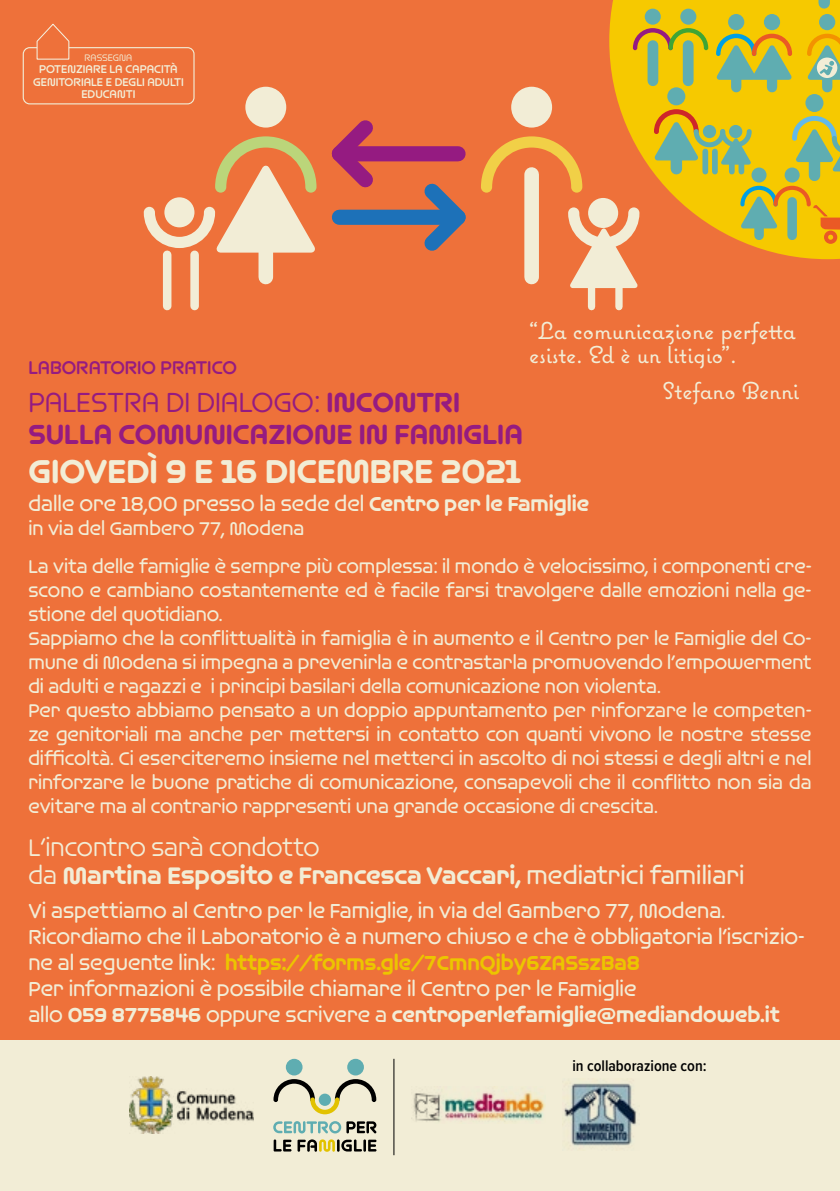
<style>
.page{position:relative;width:840px;height:1191px;background:#fff}
.page>*{position:absolute;margin:0;border:0;box-sizing:border-box;transform-origin:0 0}
.t1{font:800 36px "Omnium";color:#f2edd6}
.t2{font:800 30px/32px "Omnium";color:#951b81}
.t3{font:800 26px/28px "Omnium";color:#f2edd6}
.t4{font:24px/24px "Coquette";color:#f2edd6}
.t5{font:600 22px/26px "Omnium";color:#f2edd6}
.t6{font:600 20px/24px "Omnium";color:#f2edd6}
.t7{font:700 20px "Omnium";color:#951b81}
.t8{font:600 16px "Proxima Nova Cond";color:#000}
.t9{font:700 12.2px/12.2px "Omnium";letter-spacing:-.005em;color:#f2edd6;text-align:center}
.t10{font:500 10.2px "Omnium";letter-spacing:-.005em;color:#f2edd6}
.s1{font-weight:500}
.s2{font-weight:800}
.s3{font-weight:600}
.s4{font-weight:800;color:#ecc500}
</style>
<div class="page">
<div style="left:0;top:934px;width:839px;height:257px;background:#f2edd6"></div>
<div style="left:0;top:0;width:839px;height:1040px;background:#ee713a"></div>
<svg style="left:273px;top:1121px;width:103px;height:12px"></svg>
<svg style="left:273px;top:1139px;width:18px;height:12px"></svg>
<svg style="left:297px;top:1139px;width:79px;height:12px"></svg>
<div style="left:286px;top:1058px;width:16px;height:17px;background:#5fadb1;border-radius:50%"></div>
<div style="left:347px;top:1058px;width:17px;height:17px;background:#5fadb1;border-radius:50%"></div>
<svg style="left:273px;top:1079px;width:103px;height:35px"></svg>
<img style="left:129px;top:1076px;width:124px;height:57px">
<hr style="left:393px;top:1058px;width:1px;height:97px;background:#000">
<img style="left:411px;top:1091px;width:134px;height:31px">
<img style="left:564px;top:1083px;width:73px;height:63px">
<div style="left:23px;top:47px;width:171px;height:57px;border:1px solid #f2edd6;border-radius:6px"></div>
<svg style="left:36px;top:23px;width:34px;height:37px"></svg>
<div style="left:609px;top:0;width:230px;height:109px;background:#f6c900"></div>
<div style="left:727px;top:14px;width:16px;height:16px;background:#5fadb1;border-radius:50%"></div>
<div style="left:730px;top:55px;width:11px;height:32px;background:#5fadb1"></div>
<div style="left:763px;top:14px;width:16px;height:16px;background:#5fadb1;border-radius:50%"></div>
<div style="left:766px;top:55px;width:10px;height:32px;background:#5fadb1"></div>
<svg style="left:818px;top:0;width:11px;height:3px"></svg>
<div style="left:644px;top:9px;width:16px;height:16px;background:#5fadb1;border-radius:50%"></div>
<div style="left:680px;top:9px;width:16px;height:16px;background:#5fadb1;border-radius:50%"></div>
<div style="left:667px;top:87px;width:18px;height:18px;background:#5fadb1;border-radius:50%"></div>
<div style="left:805px;top:94px;width:18px;height:18px;background:#5fadb1;border-radius:50%"></div>
<div style="left:818px;top:14px;width:16px;height:16px;background:#5fadb1;border-radius:50%"></div>
<div style="left:821px;top:55px;width:10px;height:32px;background:#5fadb1"></div>
<svg style="left:632px;top:28px;width:207px;height:54px;background:#c1b93d"></svg>
<div style="left:587px;top:255px;width:8px;height:52px;background:#f2edd6"></div>
<div style="left:615px;top:262px;width:7px;height:45px;background:#f2edd6"></div>
<div style="left:163px;top:255px;width:8px;height:51px;background:#f2edd6"></div>
<div style="left:190px;top:255px;width:9px;height:51px;background:#f2edd6"></div>
<div style="left:245px;top:87px;width:41px;height:41px;background:#f2edd6;border-radius:50%"></div>
<div style="left:258px;top:185px;width:15px;height:92px;background:#f2edd6"></div>
<div style="left:511px;top:87px;width:40px;height:41px;background:#f2edd6;border-radius:50%"></div>
<div style="left:339px;top:146px;width:119px;height:15px;background:#951b81"></div>
<svg style="left:144px;top:106px;width:242px;height:150px"></svg>
<div style="left:339px;top:210px;width:119px;height:15px;background:#1d71b8"></div>
<svg style="left:410px;top:109px;width:429px;height:182px"></svg>
<p class="t10" style="left:85px;top:51px;width:49px">RASSEGNA</p>
<p class="t9" style="left:33px;top:63px;width:152px">POTENZIARE LA CAPACITÀ<br>GENITORIALE E DEGLI ADULTI<br>EDUCANTI</p>
<p class="t4" style="left:529px;top:319px;width:268px">“La comunicazione perfetta esiste. Ed è un litigio”.</p>
<p class="t4" style="left:662px;top:378px;width:138px">Stefano Benni</p>
<p class="t7" style="left:28px;top:355px;width:210px">LABORATORIO PRATICO</p>
<h2 class="t2" style="left:28px;top:385px;width:495px"><span class="s1">PALESTRA DI DIALOGO:</span> INCONTRI<br>SULLA COMUNICAZIONE IN FAMIGLIA</h2>
<h1 class="t1" style="left:28px;top:449px;width:494px">GIOVEDÌ 9 E 16 DICEMBRE 2021</h1>
<p class="t5" style="left:28px;top:491px;width:562px">dalle ore 18,00 presso la sede del <span class="s2">Centro per le Famiglie</span></p>
<p class="t6" style="left:28px;top:516px;width:277px">in via del Gambero 77, Modena</p>
<p class="t6" style="left:28px;top:554px;width:784px">La vita delle famiglie è sempre più complessa: il mondo è velocissimo, i componenti cre&shy;scono e cambiano costantemente ed è facile farsi travolgere dalle emozioni nella ge&shy;stione del quotidiano.<br>Sappiamo che la conflittualità in famiglia è in aumento e il Centro per le Famiglie del Co&shy;mune di Modena si impegna a prevenirla e contrastarla promuovendo l’empowerment di adulti e ragazzi e i principi basilari della comunicazione non violenta.<br>Per questo abbiamo pensato a un doppio appuntamento per rinforzare le competen&shy;ze genitoriali ma anche per mettersi in contatto con quanti vivono le nostre stesse difficoltà. Ci eserciteremo insieme nel metterci in ascolto di noi stessi e degli altri e nel rinforzare le buone pratiche di comunicazione, consapevoli che il conflitto non sia da evitare ma al contrario rappresenti una grande occasione di crescita.</p>
<h3 class="t3" style="left:28px;top:832px;width:717px"><span class="s1">L’incontro sarà condotto<br>da</span> Martina Esposito e Francesca Vaccari, <span class="s3">mediatrici familiari</span></h3>
<p class="t5" style="left:28px;top:897px;width:777px">Vi aspettiamo al Centro per le Famiglie, in via del Gambero 77, Modena.<br>Ricordiamo che il Laboratorio è a numero chiuso e che è obbligatoria l’iscrizio&shy;ne al seguente link: <span class="s4">https://forms.gle/7CmnQjby6ZASszBa8<br></span>Per informazioni è possibile chiamare il Centro per le Famiglie<br>allo <span class="s2">059 8775846</span> oppure scrivere a <span class="s2">centroperlefamiglie@mediandoweb.it</span></p>
<p class="t8" style="left:572px;top:1054px;width:136px">in collaborazione con:</p>
</div>
